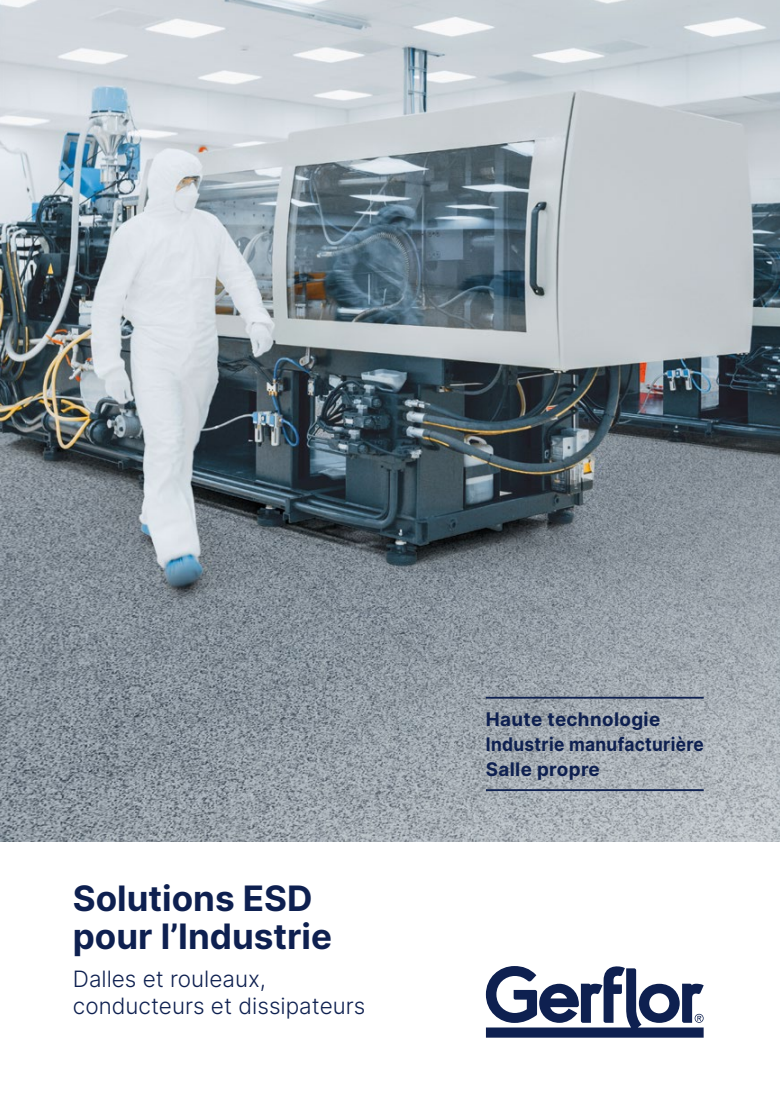
<style>
.page{position:relative;width:780px;height:1099px;background:#fff}
.page>*{position:absolute;margin:0;border:0;box-sizing:border-box;transform-origin:0 0}
.t1{font:700 35px/37.5px "Inter";color:#0e2050}
.t2{font:300 22.5px/27px "Inter";color:#0e2050}
.t3{font:700 18.75px/24.8px "Inter";letter-spacing:.02em;color:#0e2050}
</style>
<div class="page">
<img style="left:0;top:0;width:780px;height:842px">
<svg style="left:486px;top:966px;width:217px;height:71px"></svg>
<hr style="left:486px;top:789px;width:217px;height:2px;background:#0e2050">
<hr style="left:486px;top:696px;width:217px;height:2px;background:#0e2050">
<h1 class="t1" style="left:73px;top:879px;width:260px">Solutions ESD pour l’Industrie</h1>
<p class="t2" style="left:73px;top:964px;width:294px">Dalles et rouleaux, conducteurs et dissipateurs</p>
<p class="t3" style="left:486px;top:706px;width:219px">Haute technologie<br>Industrie manufacturière<br>Salle propre</p>
</div>
